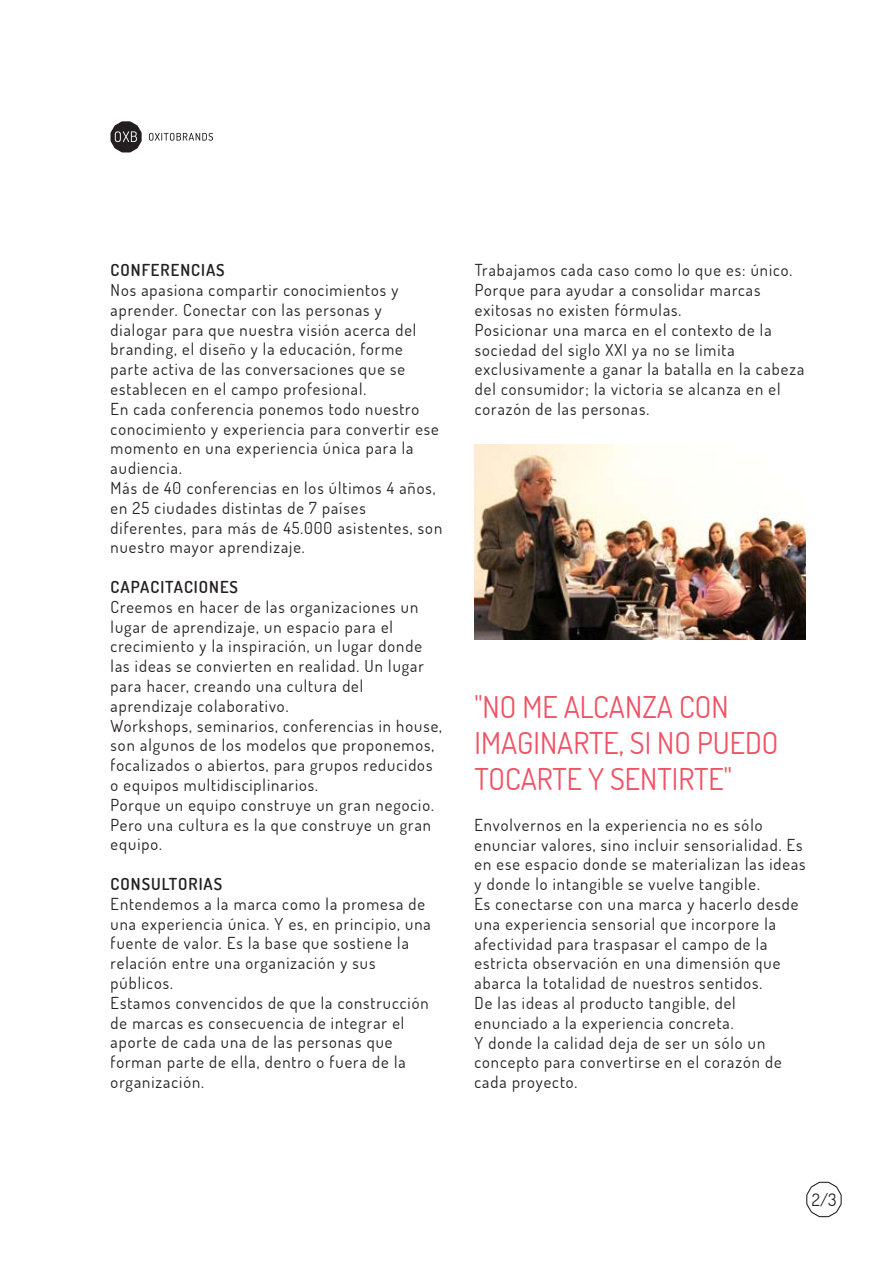
<style>
.page{position:relative;width:893px;height:1263px;background:#fff}
.page>*{position:absolute;margin:0;border:0;box-sizing:border-box;transform-origin:0 0}
.t1{font:30px/36px "Dosis";color:#ef5265}
.t2{font:17.1px "Dosis";color:#231f20}
.t3{font:16.5px/19.8px "Dosis";letter-spacing:.06em;color:#231f20}
.t4{font:600 16.5px "Dosis";letter-spacing:.06em;color:#231f20}
</style>
<div class="page">
<img style="left:474px;top:445px;width:332px;height:195px">
<svg style="left:806px;top:1182px;width:36px;height:35px"></svg>
<svg style="left:111px;top:121px;width:31px;height:31px"></svg>
<svg style="left:149px;top:133px;width:64px;height:8px"></svg>
<p class="t4" style="left:111px;top:259px;width:116px">CONFERENCIAS</p>
<p class="t3" style="left:111px;top:280px;width:333px">Nos apasiona compartir conocimientos y aprender. Conectar con las personas y dialogar para que nuestra visión acerca del branding, el diseño y la educación, forme parte activa de las conversaciones que se establecen en el campo profesional.<br>En cada conferencia ponemos todo nuestro conocimiento y experiencia para convertir ese momento en una experiencia única para la audiencia.<br>Más de 40 conferencias en los últimos 4 años, en 25 ciudades distintas de 7 países diferentes, para más de 45.000 asistentes, son nuestro mayor aprendizaje.</p>
<p class="t4" style="left:111px;top:576px;width:129px">CAPACITACIONES</p>
<p class="t3" style="left:111px;top:596px;width:333px">Creemos en hacer de las organizaciones un lugar de aprendizaje, un espacio para el crecimiento y la inspiración, un lugar donde las ideas se convierten en realidad. Un lugar para hacer, creando una cultura del aprendizaje colaborativo.<br>Workshops, seminarios, conferencias in house, son algunos de los modelos que proponemos, focalizados o abiertos, para grupos reducidos o equipos multidisciplinarios.<br>Porque un equipo construye un gran negocio.<br>Pero una cultura es la que construye un gran equipo.</p>
<p class="t4" style="left:111px;top:873px;width:113px">CONSULTORIAS</p>
<p class="t3" style="left:111px;top:893px;width:322px">Entendemos a la marca como la promesa de una experiencia única. Y es, en principio, una fuente de valor. Es la base que sostiene la relación entre una organización y sus públicos.<br>Estamos convencidos de que la construcción de marcas es consecuencia de integrar el aporte de cada una de las personas que forman parte de ella, dentro o fuera de la organización.</p>
<p class="t3" style="left:475px;top:260px;width:331px">Trabajamos cada caso como lo que es: único.<br>Porque para ayudar a consolidar marcas exitosas no existen fórmulas.<br>Posicionar una marca en el contexto de la sociedad del siglo XXI ya no se limita exclusivamente a ganar la batalla en la cabeza del consumidor; la victoria se alcanza en el corazón de las personas.</p>
<h1 class="t1" style="left:474px;top:688px;width:305px">"NO ME ALCANZA CON<br>IMAGINARTE, SI NO PUEDO<br>TOCARTE Y SENTIRTE"</h1>
<p class="t3" style="left:474px;top:814px;width:333px">Envolvernos en la experiencia no es sólo enunciar valores, sino incluir sensorialidad. Es en ese espacio donde se materializan las ideas y donde lo intangible se vuelve tangible.<br>Es conectarse con una marca y hacerlo desde una experiencia sensorial que incorpore la afectividad para traspasar el campo de la estricta observación en una dimensión que abarca la totalidad de nuestros sentidos.<br>De las ideas al producto tangible, del enunciado a la experiencia concreta.<br>Y donde la calidad deja de ser un sólo un concepto para convertirse en el corazón de cada proyecto.</p>
<p class="t2" style="left:812px;top:1188px;width:26px">2/3</p>
</div>
